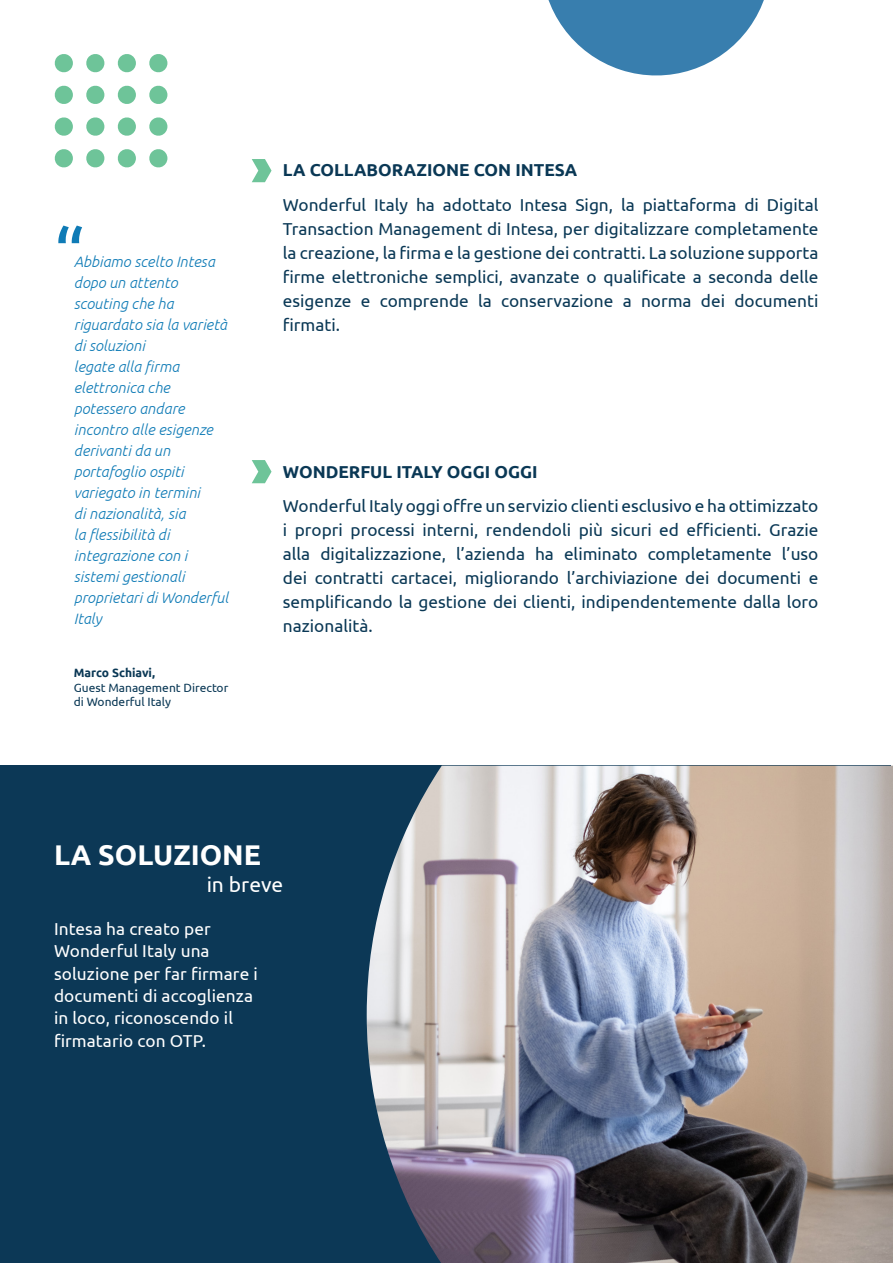
<style>
.page{position:relative;width:893px;height:1263px;background:#fff}
.page>*{position:absolute;margin:0;border:0;box-sizing:border-box;transform-origin:0 0}
.t1{font:73.5px "Ubuntu";color:#0f7bb6}
.t2{font:700 28.5px "Ubuntu";color:#fff}
.t3{font:21px "Ubuntu";color:#fff}
.t4{font:17.25px/24px "Ubuntu";color:#0a3855;text-align:justify}
.t5{font:17.25px/22.5px "Ubuntu";letter-spacing:.005em;color:#fff}
.t6{font:700 17.25px "Ubuntu";color:#0a3855}
.t7{font:italic 300 15px/21px "Ubuntu";letter-spacing:.005em;color:#0f7bb6}
.t8{font:12px/14.4px "Ubuntu";color:#0a3855}
.t9{font:700 12px "Ubuntu";color:#0a3855}
</style>
<div class="page">
<div style="left:0;top:766px;width:891px;height:497px;background:#0c3856"></div>
<img style="left:367px;top:766px;width:526px;height:497px">
<svg style="left:252px;top:159px;width:20px;height:23px"></svg>
<svg style="left:252px;top:460px;width:20px;height:23px"></svg>
<hr style="left:892px;top:1071px;width:1px;height:192px;background:#0a3855">
<svg style="left:54px;top:149px;width:19px;height:19px"></svg>
<svg style="left:54px;top:117px;width:19px;height:19px"></svg>
<svg style="left:54px;top:85px;width:19px;height:19px"></svg>
<svg style="left:54px;top:54px;width:19px;height:19px"></svg>
<svg style="left:86px;top:149px;width:18px;height:19px"></svg>
<svg style="left:86px;top:117px;width:18px;height:19px"></svg>
<svg style="left:86px;top:85px;width:18px;height:19px"></svg>
<svg style="left:86px;top:54px;width:18px;height:19px"></svg>
<svg style="left:117px;top:149px;width:19px;height:19px"></svg>
<svg style="left:117px;top:117px;width:19px;height:19px"></svg>
<svg style="left:117px;top:85px;width:19px;height:19px"></svg>
<svg style="left:117px;top:54px;width:19px;height:19px"></svg>
<svg style="left:149px;top:149px;width:18px;height:19px"></svg>
<svg style="left:149px;top:117px;width:18px;height:19px"></svg>
<svg style="left:149px;top:85px;width:18px;height:19px"></svg>
<svg style="left:149px;top:54px;width:18px;height:19px"></svg>
<svg style="left:548px;top:0;width:216px;height:76px"></svg>
<h1 class="t1" style="left:54px;top:211px;width:32px">“</h1>
<p class="t7" style="left:74px;top:251px;width:156px">Abbiamo scelto Intesa dopo un attento scouting che ha riguardato sia la varietà di soluzioni<br>legate alla firma elettronica che potessero andare incontro alle esigenze derivanti da un portafoglio ospiti variegato in termini<br>di nazionalità, sia<br>la flessibilità di integrazione con i sistemi gestionali proprietari di Wonderful<br>Italy</p>
<p class="t9" style="left:74px;top:666px;width:83px">Marco Schiavi,</p>
<p class="t8" style="left:74px;top:680px;width:156px">Guest Management Director di Wonderful Italy</p>
<p class="t6" style="left:283px;top:160px;width:296px">LA COLLABORAZIONE CON INTESA</p>
<p class="t4" style="left:283px;top:192px;width:537px">Wonderful Italy ha adottato Intesa Sign, la piattaforma di Digital Transaction Management di Intesa, per digitalizzare completamente la creazione, la firma e la gestione dei contratti. La soluzione supporta firme elettroniche semplici, avanzate o qualificate a seconda delle esigenze e comprende la conservazione a norma dei documenti firmati.</p>
<p class="t6" style="left:283px;top:461px;width:256px">WONDERFUL ITALY OGGI OGGI</p>
<p class="t4" style="left:283px;top:493px;width:537px">Wonderful Italy oggi offre un servizio clienti esclusivo e ha ottimizzato i propri processi interni, rendendoli più sicuri ed efficienti. Grazie alla digitalizzazione, l’azienda ha eliminato completamente l’uso dei contratti cartacei, migliorando l’archiviazione dei documenti e semplificando la gestione dei clienti, indipendentemente dalla loro nazionalità.</p>
<h2 class="t2" style="left:54px;top:837px;width:209px">LA SOLUZIONE</h2>
<p class="t3" style="left:207px;top:872px;width:78px">in breve</p>
<p class="t5" style="left:54px;top:916px;width:205px">Intesa ha creato per<br>Wonderful Italy una soluzione per far firmare i documenti di accoglienza in loco, riconoscendo il firmatario con OTP.</p>
</div>
